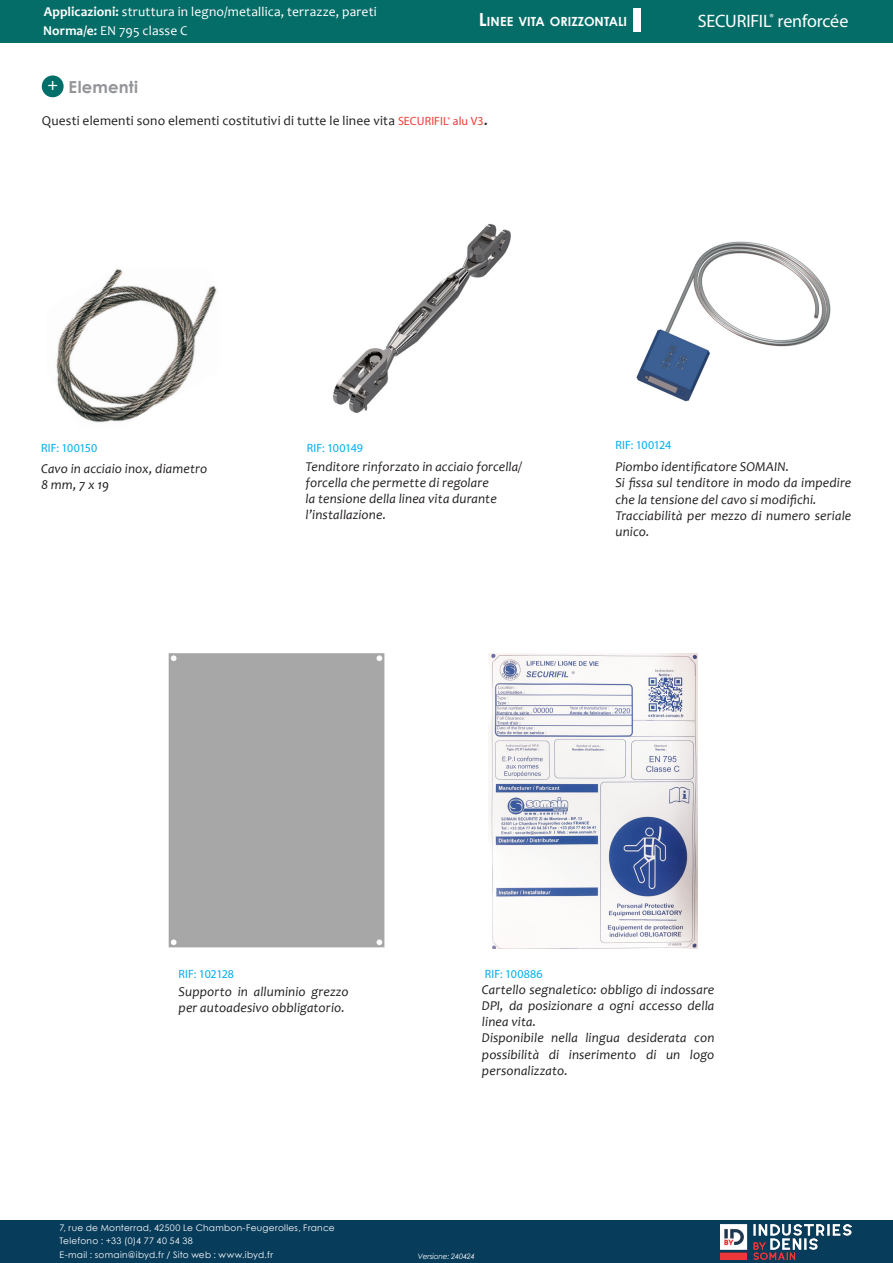
<style>
.page{position:relative;width:893px;height:1263px;background:#fff}
.page>*{position:absolute;margin:0;border:0;box-sizing:border-box;transform-origin:0 0}
.t1{font:19.5px "Eurostile";color:#fff}
.t2{font:18px "Myriad Pro";letter-spacing:-.01em;color:#fff}
.t3{font:700 16.5px "Century Gothic";letter-spacing:.01em;color:#939598}
.t4{font:italic 13.5px/16.2px "Candara";letter-spacing:.01em;color:#231f20}
.t5{font:13.5px/18.9px "Candara";letter-spacing:.01em;color:#fff}
.t6{font:13.5px "Candara";letter-spacing:.015em;color:#231f20}
.t7{font:700 12.6px "Century Gothic";letter-spacing:.005em;color:#fff}
.t8{font:12px "Myriad Pro";color:#00aeef}
.t9{font:12px "Myriad Pro";letter-spacing:-.02em;color:#00aeef}
.t10{font:9px/13.5px "Century Gothic";letter-spacing:.03em;color:#fff}
.t11{font:italic 7.5px "Century Gothic";letter-spacing:-.025em;color:#fff}
.s1{font-weight:700}
.s2{font-size:18px}
.s3{font-family:"Myriad Pro";font-size:12px;color:#ee3e34}
</style>
<div class="page">
<div style="left:0;top:0;width:893px;height:43px;background:#056d68"></div>
<div style="left:633px;top:9px;width:7px;height:23px;background:#fff"></div>
<div style="left:0;top:1220px;width:893px;height:43px;background:#083c5b"></div>
<img style="left:721px;top:1225px;width:130px;height:35px">
<img style="left:488px;top:653px;width:209px;height:295px">
<div style="left:168px;top:653px;width:217px;height:295px;background:#a7a7a7"></div>
<div style="left:42px;top:75px;width:22px;height:22px;background:#006f6a;border-radius:50%"></div>
<img style="left:56px;top:268px;width:161px;height:155px">
<img style="left:636px;top:241px;width:195px;height:161px">
<img style="left:333px;top:223px;width:178px;height:190px">
<p class="t5" style="left:43px;top:2px;width:335px"><span class="s1">Applicazioni:</span> struttura in legno/metallica, terrazze, pareti<br><span class="s1">Norma/e:</span> EN 795 classe C</p>
<p class="t7" style="left:479px;top:12px;width:150px"><span class="s2">L</span>INEE VITA ORIZZONTALI</p>
<p class="t1" style="left:47px;top:72px;width:13px">+</p>
<p class="t3" style="left:69px;top:74px;width:71px">Elementi</p>
<p class="t6" style="left:42px;top:113px;width:447px">Questi elementi sono elementi costitutivi di tutte le linee vita <span class="s3">SECURIFIL</span><sup>®</sup> <span class="s3">alu V3</span><span class="s1">.</span></p>
<h2 class="t2" style="left:698px;top:10px;width:152px">SECURIFIL<sup>®</sup> renforcée</h2>
<p class="t8" style="left:41px;top:441px;width:58px">RIF: 100150</p>
<p class="t8" style="left:307px;top:441px;width:58px">RIF: 100149</p>
<p class="t9" style="left:615px;top:438px;width:57px">RIF: 100124</p>
<p class="t4" style="left:41px;top:460px;width:168px">Cavo in acciaio inox, diametro<br>8 mm, 7 x 19</p>
<p class="t4" style="left:306px;top:458px;width:218px">Tenditore rinforzato in acciaio forcella/ forcella che permette di regolare<br>la tensione della linea vita durante l’installazione.</p>
<p class="t4" style="left:615px;top:458px;width:175px">Piombo identificatore SOMAIN.</p>
<p class="t4" style="left:615px;top:475px;width:237px">Si fissa sul tenditore in modo da impedire che la tensione del cavo si modifichi.</p>
<p class="t4" style="left:615px;top:507px;width:237px">Tracciabilità per mezzo di numero seriale unico.</p>
<p class="t8" style="left:179px;top:967px;width:57px">RIF: 102128</p>
<p class="t8" style="left:485px;top:967px;width:59px">RIF: 100886</p>
<p class="t4" style="left:179px;top:983px;width:172px">Supporto in alluminio grezzo per autoadesivo obbligatorio.</p>
<p class="t10" style="left:60px;top:1221px;width:277px">7, rue de Monterrad, 42500 Le Chambon-Feugerolles, France<br>Telefono : +33 (0)4 77 40 54 38<br>E-mail : somain@ibyd.fr / Sito web : www.ibyd.fr</p>
<p class="t4" style="left:482px;top:981px;width:234px;text-align:justify">Cartello segnaletico: obbligo di indossare DPI, da posizionare a ogni accesso della linea vita.</p>
<p class="t4" style="left:482px;top:1030px;width:234px;text-align:justify">Disponibile nella lingua desiderata con possibilità di inserimento di un logo personalizzato.</p>
<p class="t11" style="left:418px;top:1250px;width:59px">Versione: 240424</p>
</div>
